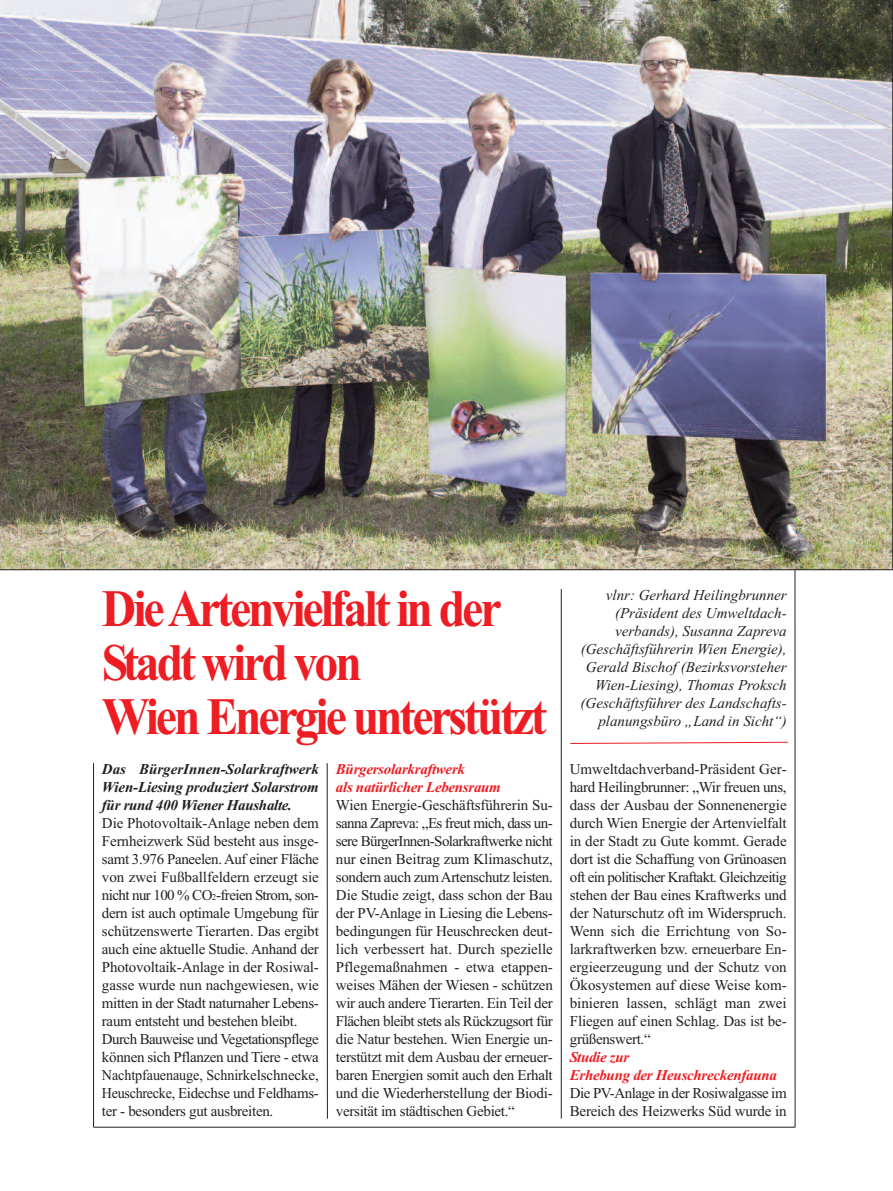
<style>
.page{position:relative;width:893px;height:1191px;background:#fff}
.page>*{position:absolute;margin:0;border:0;box-sizing:border-box;transform-origin:0 0}
.t1{font:700 52.5px/54px "Times New Roman";letter-spacing:-.065em;color:#ee1d23;scale:.91 1}
.t2{font:15px/18px "Times New Roman";letter-spacing:-.02em;color:#231f20}
.t3{font:italic 15px/18px "Times New Roman";color:#231f20;text-align:right}
.t4{font:italic 700 15px/18px "Times New Roman";letter-spacing:-.015em;color:#231f20;text-align:justify}
.t5{font:italic 700 15px/18px "Times New Roman";letter-spacing:-.02em;color:#ee1d23}
.s1{font-size:9px}
</style>
<div class="page">
<hr style="left:327px;top:763px;width:1px;height:355px;background:#231f20">
<hr style="left:561px;top:589px;width:1px;height:529px;background:#231f20">
<hr style="left:795px;top:559px;width:1px;height:568px;background:#231f20">
<hr style="left:93px;top:763px;width:1px;height:364px;background:#231f20">
<hr style="left:94px;top:1127px;width:701px;height:1px;background:#231f20">
<img style="left:0;top:0;width:893px;height:570px">
<svg style="left:570px;top:742px;width:218px;height:2px"></svg>
<h1 class="t1" style="left:102px;top:581px;width:491px">DieArtenvielfalt in der<br>Stadt wird von<br>Wien Energie unterstützt</h1>
<p class="t3" style="left:581px;top:586px;width:208px">vlnr: Gerhard Heilingbrunner (Präsident des Umweltdach&shy;verbands), Susanna Zapreva (Geschäftsführerin Wien Energie),<br>Gerald Bischof (Bezirksvorsteher<br>Wien-Liesing), Thomas Proksch (Geschäftsführer des Landschafts&shy;planungsbüro „Land in Sicht“)</p>
<p class="t4" style="left:102px;top:759px;width:218px">Das BürgerInnen-Solarkraftwerk Wien-Liesing produziert Solarstrom für rund 400 Wiener Haushalte.</p>
<p class="t2" style="left:102px;top:813px;width:218px">Die Photovoltaik-Anlage neben dem Fernheizwerk Süd besteht aus insge&shy;samt 3.976 Paneelen.Auf einer Fläche von zwei Fußballfeldern erzeugt sie nicht nur 100 % CO<span class="s1">2</span>-freien Strom, son&shy;dern ist auch optimale Umgebung für schützenswerte Tierarten. Das ergibt auch eine aktuelle Studie. Anhand der Photovoltaik-Anlage in der Rosiwal&shy;gasse wurde nun nachgewiesen, wie mitten in der Stadt naturnaher Lebens&shy;raum entsteht und bestehen bleibt.<br>Durch Bauweise und Vegetationspflege können sich Pflanzen und Tiere - etwa Nachtpfauenauge, Schnirkelschnecke, Heuschrecke, Eidechse und Feldhams&shy;ter - besonders gut ausbreiten.</p>
<p class="t5" style="left:336px;top:759px;width:167px">Bürgersolarkraftwerk<br>als natürlicher Lebensraum</p>
<p class="t2" style="left:336px;top:795px;width:218px;text-align:justify">Wien Energie-Geschäftsführerin Su&shy;sanna Zapreva: „Es freut mich, dass un&shy;sere BürgerInnen-Solarkraftwerke nicht nur einen Beitrag zum Klimaschutz, sondern auch zumArtenschutz leisten.<br>Die Studie zeigt, dass schon der Bau der PV-Anlage in Liesing die Lebens&shy;bedingungen für Heuschrecken deut&shy;lich verbessert hat. Durch spezielle Pflegemaßnahmen - etwa etappen&shy;weises Mähen der Wiesen - schützen wir auch andere Tierarten. Ein Teil der Flächen bleibt stets als Rückzugsort für die Natur bestehen. Wien Energie un&shy;terstützt mit dem Ausbau der erneuer&shy;baren Energien somit auch den Erhalt und die Wiederherstellung der Biodi&shy;versität im städtischen Gebiet.“</p>
<p class="t2" style="left:570px;top:759px;width:218px;text-align:justify">Umweltdachverband-Präsident Ger&shy;hard Heilingbrunner: „Wir freuen uns, dass der Ausbau der Sonnenenergie durch Wien Energie der Artenvielfalt in der Stadt zu Gute kommt. Gerade dort ist die Schaffung von Grünoasen oft ein politischer Kraftakt. Gleichzeitig stehen der Bau eines Kraftwerks und der Naturschutz oft im Widerspruch.<br>Wenn sich die Errichtung von So&shy;larkraftwerken bzw. erneuerbare En&shy;ergieerzeugung und der Schutz von Ökosystemen auf diese Weise kom&shy;binieren lassen, schlägt man zwei Fliegen auf einen Schlag. Das ist be&shy;grüßenswert.“</p>
<p class="t5" style="left:570px;top:1047px;width:209px">Studie zur<br>Erhebung der Heuschreckenfauna</p>
<p class="t2" style="left:570px;top:1083px;width:218px">Die PV-Anlage in der Rosiwalgasse im<br>Bereich des Heizwerks Süd wurde in</p>
</div>
